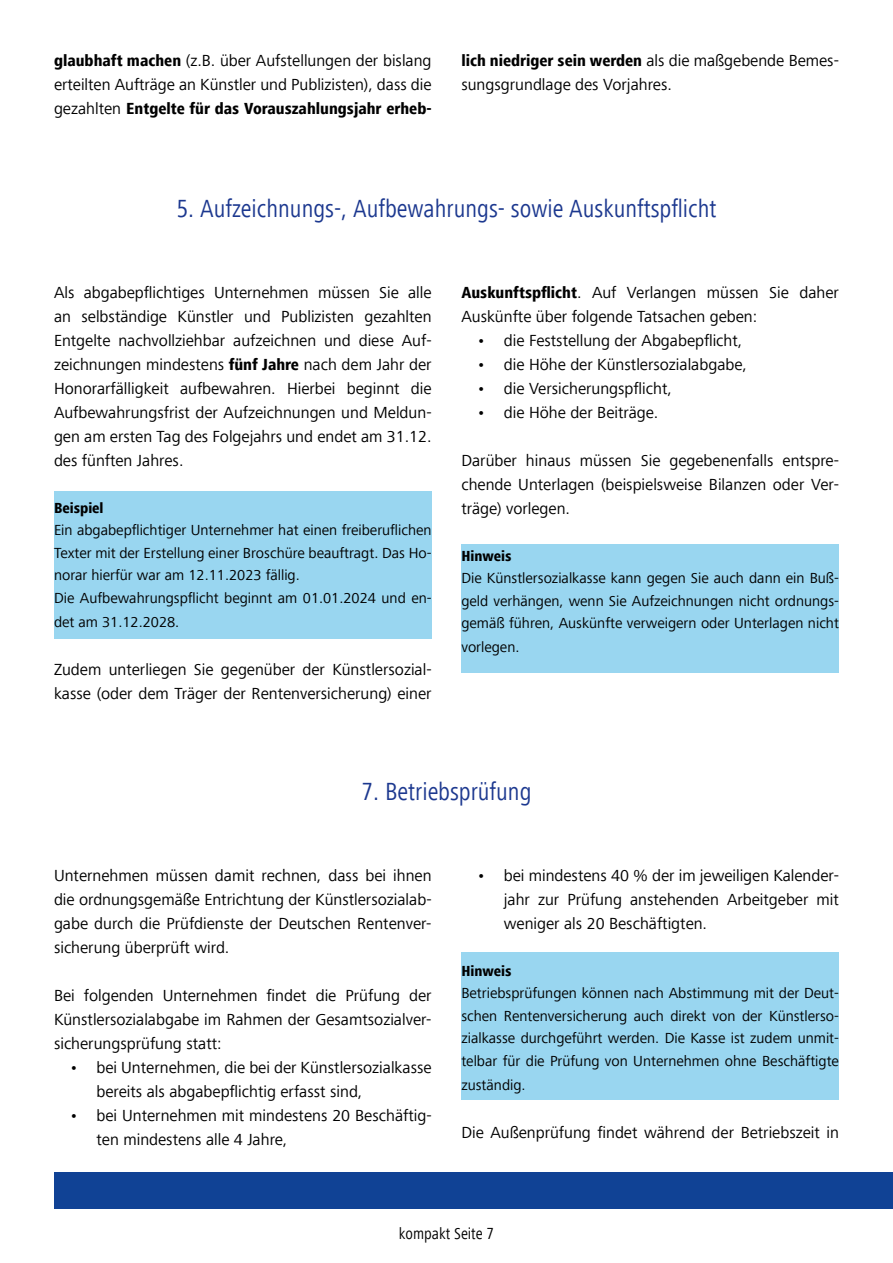
<style>
.page{position:relative;width:893px;height:1263px;background:#fff}
.page>*{position:absolute;margin:0;border:0;box-sizing:border-box;transform-origin:0 0}
.t1{font:condensed 25.5px "Frutiger Next Com";color:#1c388f}
.t2{font:16.5px/24px "Frutiger Next Com";color:#000;text-align:justify}
.t3{font:condensed 16.5px "Frutiger Next Com";color:#000}
.t4{font:15px/22.5px "Frutiger Next Com";color:#000;text-align:justify}
.t5{font:800 condensed 15px "Frutiger Next Com";color:#000}
.s1{font-weight:800;font-stretch:condensed}
</style>
<div class="page">
<div style="left:54px;top:491px;width:378px;height:148px;background:#99d6f0"></div>
<div style="left:461px;top:544px;width:378px;height:129px;background:#99d6f0"></div>
<div style="left:461px;top:952px;width:378px;height:148px;background:#99d6f0"></div>
<div style="left:54px;top:1172px;width:839px;height:37px;background:#104295"></div>
<p class="t2" style="left:54px;top:48px;width:379px"><span class="s1">glaubhaft machen</span> (z.B. über Aufstellungen der bislang erteilten Aufträge an Künstler und Publizisten), dass die gezahlten <span class="s1">Entgelte für das Vorauszahlungsjahr erheb-</span></p>
<p class="t2" style="left:461px;top:48px;width:379px"><span class="s1">lich niedriger sein werden</span> als die maßgebende Bemes&shy;sungsgrundlage des Vorjahres.</p>
<h1 class="t1" style="left:176px;top:194px;width:542px">5. Aufzeichnungs-, Aufbewahrungs- sowie Auskunftspflicht</h1>
<p class="t2" style="left:54px;top:281px;width:379px">Als abgabepflichtiges Unternehmen müssen Sie alle an selbständige Künstler und Publizisten gezahlten Entgelte nachvollziehbar aufzeichnen und diese Auf&shy;zeichnungen mindestens <span class="s1">fünf Jahre</span> nach dem Jahr der Honorarfälligkeit aufbewahren. Hierbei beginnt die Aufbewahrungsfrist der Aufzeichnungen und Meldun&shy;gen am ersten Tag des Folgejahrs und endet am 31.12. des fünften Jahres.</p>
<p class="t5" style="left:54px;top:499px;width:51px">Beispiel</p>
<p class="t4" style="left:54px;top:519px;width:379px;text-align:left">Ein abgabepflichtiger Unternehmer hat einen freiberuflichen Texter mit der Erstellung einer Broschüre beauftragt. Das Ho&shy;norar hierfür war am 12.11.2023 fällig.<br>Die Aufbewahrungspflicht beginnt am 01.01.2024 und en-</p>
<p class="t4" style="left:54px;top:611px;width:127px">det am 31.12.2028.</p>
<p class="t2" style="left:54px;top:657px;width:379px">Zudem unterliegen Sie gegenüber der Künstlersozial&shy;kasse (oder dem Träger der Rentenversicherung) einer</p>
<p class="t2" style="left:461px;top:281px;width:379px"><span class="s1">Auskunftspflicht</span>. Auf Verlangen müssen Sie daher<br>Auskünfte über folgende Tatsachen geben:</p>
<p class="t2" style="left:477px;top:329px;width:267px">• die Feststellung der Abgabepflicht,</p>
<p class="t2" style="left:477px;top:353px;width:272px">• die Höhe der Künstlersozialabgabe,</p>
<p class="t2" style="left:477px;top:377px;width:197px">• die Versicherungspflicht,</p>
<p class="t2" style="left:477px;top:401px;width:183px">• die Höhe der Beiträge.</p>
<p class="t2" style="left:461px;top:449px;width:379px">Darüber hinaus müssen Sie gegebenenfalls entspre&shy;chende Unterlagen (beispielsweise Bilanzen oder Ver&shy;träge) vorlegen.</p>
<p class="t5" style="left:461px;top:547px;width:52px">Hinweis</p>
<p class="t4" style="left:461px;top:567px;width:379px">Die Künstlersozialkasse kann gegen Sie auch dann ein Buß&shy;geld verhängen, wenn Sie Aufzeichnungen nicht ordnungs&shy;gemäß führen, Auskünfte verweigern oder Unterlagen nicht</p>
<p class="t4" style="left:461px;top:636px;width:60px">vorlegen.</p>
<h1 class="t1" style="left:361px;top:777px;width:172px">7. Betriebsprüfung</h1>
<p class="t2" style="left:54px;top:863px;width:379px">Unternehmen müssen damit rechnen, dass bei ihnen die ordnungsgemäße Entrichtung der Künstlersozialab&shy;gabe durch die Prüfdienste der Deutschen Rentenver&shy;sicherung überprüft wird.</p>
<p class="t2" style="left:54px;top:983px;width:379px">Bei folgenden Unternehmen findet die Prüfung der Künstlersozialabgabe im Rahmen der Gesamtsozialver&shy;sicherungsprüfung statt:</p>
<p class="t2" style="left:97px;top:1055px;width:337px;text-indent:-27px">• bei Unternehmen, die bei der Künstlersozialkasse bereits als abgabepflichtig erfasst sind,</p>
<p class="t2" style="left:97px;top:1103px;width:337px;text-indent:-27px">• bei Unternehmen mit mindestens 20 Beschäftig&shy;ten mindestens alle 4 Jahre,</p>
<p class="t2" style="left:504px;top:863px;width:337px;text-indent:-27px">• bei mindestens 40 % der im jeweiligen Kalender&shy;jahr zur Prüfung anstehenden Arbeitgeber mit weniger als 20 Beschäftigten.</p>
<p class="t5" style="left:461px;top:962px;width:52px">Hinweis</p>
<p class="t4" style="left:461px;top:982px;width:379px">Betriebsprüfungen können nach Abstimmung mit der Deut&shy;schen Rentenversicherung auch direkt von der Künstlerso&shy;zialkasse durchgeführt werden. Die Kasse ist zudem unmit&shy;telbar für die Prüfung von Unternehmen ohne Beschäftigte</p>
<p class="t4" style="left:461px;top:1073px;width:66px">zuständig.</p>
<p class="t2" style="left:461px;top:1120px;width:379px">Die Außenprüfung findet während der Betriebszeit in</p>
<p class="t3" style="left:399px;top:1224px;width:97px">kompakt Seite 7</p>
</div>
